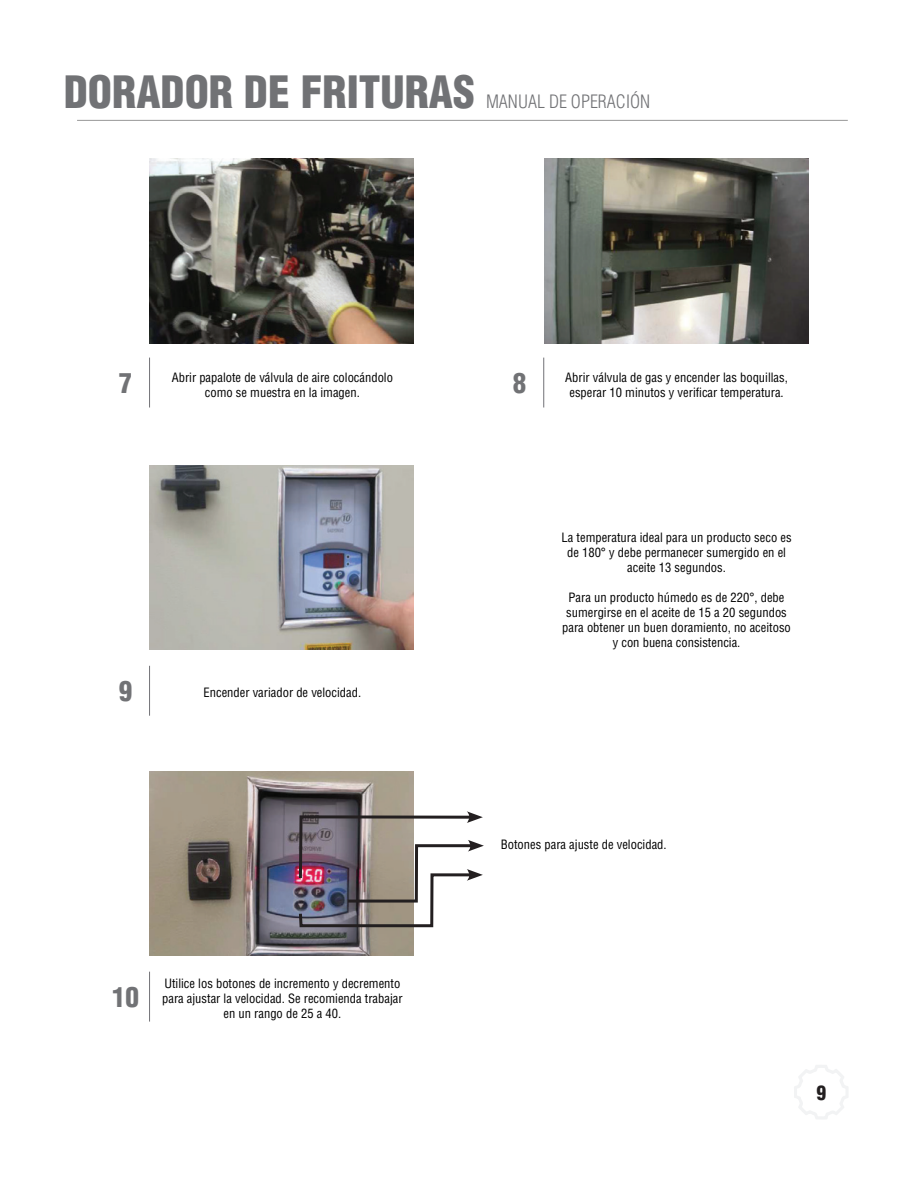
<style>
.page{position:relative;width:918px;height:1188px;background:#fff}
.page>*{position:absolute;margin:0;border:0;box-sizing:border-box;transform-origin:0 0}
.t1{font:900 condensed 43.5px "Helvetica";color:#717275}
.t2{font:900 condensed 27px "Helvetica";color:#717275}
.t3{font:900 condensed 19.5px "Helvetica";color:#231f20}
.t4{font:300 condensed 18px "Helvetica LT Std";color:#717275}
.t5{font:condensed 12.6px/15.1px "Helvetica";color:#000;text-align:center}
</style>
<div class="page">
<hr style="left:77px;top:120px;width:771px;height:1px;background:#979797">
<svg style="left:794px;top:1065px;width:54px;height:54px"></svg>
<img style="left:149px;top:158px;width:264px;height:185px">
<img style="left:544px;top:158px;width:265px;height:185px">
<img style="left:149px;top:465px;width:264px;height:184px">
<img style="left:149px;top:771px;width:265px;height:184px">
<hr style="left:149px;top:358px;width:1px;height:50px;background:#727277">
<hr style="left:543px;top:358px;width:1px;height:50px;background:#727277">
<hr style="left:149px;top:666px;width:1px;height:50px;background:#727277">
<hr style="left:149px;top:972px;width:1px;height:50px;background:#727277">
<img style="left:297px;top:811px;width:187px;height:118px">
<h1 class="t1" style="left:64px;top:65px;width:413px">DORADOR DE FRITURAS</h1>
<h3 class="t4" style="left:486px;top:91px;width:166px">MANUAL DE OPERACIÓN</h3>
<p class="t5" style="left:172px;top:369px;width:223px">Abrir papalote de válvula de aire colocándolo como se muestra en la imagen.</p>
<p class="t5" style="left:565px;top:369px;width:224px">Abrir válvula de gas y encender las boquillas, esperar 10 minutos y verificar temperatura.</p>
<h2 class="t2" style="left:119px;top:366px;width:15px">7</h2>
<h2 class="t2" style="left:513px;top:366px;width:15px">8</h2>
<h2 class="t2" style="left:119px;top:674px;width:15px">9</h2>
<p class="t5" style="left:204px;top:685px;width:159px">Encender variador de velocidad.</p>
<p class="t5" style="left:562px;top:529px;width:232px">La temperatura ideal para un producto seco es de 180° y debe permanecer sumergido en el aceite 13 segundos.</p>
<p class="t5" style="left:562px;top:590px;width:230px">Para un producto húmedo es de 220°, debe sumergirse en el aceite de 15 a 20 segundos para obtener un buen doramiento, no aceitoso y con buena consistencia.</p>
<h2 class="t2" style="left:112px;top:980px;width:28px">10</h2>
<p class="t5" style="left:162px;top:976px;width:242px">Utilice los botones de incremento y decremento para ajustar la velocidad. Se recomienda trabajar en un rango de 25 a 40.</p>
<p class="t5" style="left:501px;top:837px;width:167px">Botones para ajuste de velocidad.</p>
<h3 class="t3" style="left:816px;top:1080px;width:11px">9</h3>
</div>
